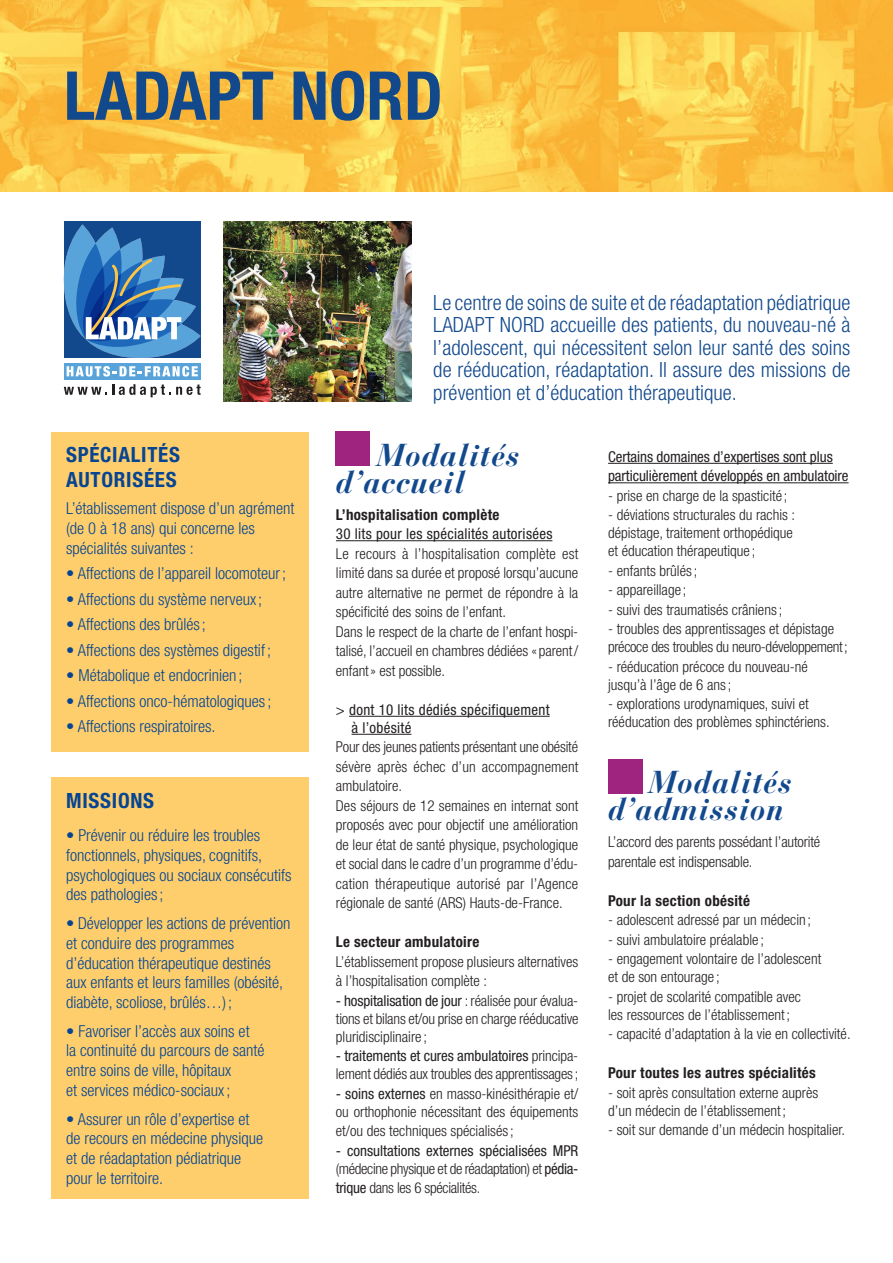
<style>
.page{position:relative;width:893px;height:1263px;background:#fff}
.page>*{position:absolute;margin:0;border:0;box-sizing:border-box;transform-origin:0 0}
.t1{font:700 condensed 67.5px "Helvetica Neue LT Std";color:#12498d}
.t2{font:italic 700 31.5px/27px "Bauer Bodoni Std";letter-spacing:.02em;color:#12498d}
.Chapeau{font:300 condensed 21px/22.5px "Helvetica Neue LT Std";letter-spacing:.005em;color:#12498d;text-align:justify}
.t3{font:700 condensed 21px/25.2px "Helvetica Neue LT Std";letter-spacing:.035em;color:#074592}
.t4{font:300 condensed 16.5px/19.8px "Helvetica Neue LT Std";color:#074592}
.t5{font:300 condensed 15px/19.5px "Helvetica Neue LT Std";color:#231f20;text-align:justify}
.t6{font:condensed 15px/18px "Helvetica Neue LT Std";color:#231f20}
.t7{font:300 condensed 15px/18px "Helvetica Neue LT Std";letter-spacing:-.02em;color:#231f20}
.t8{font:700 condensed 15px "Helvetica Neue LT Std";letter-spacing:.02em;color:#231f20}
.t9{font:condensed 15px "Helvetica Neue LT Std";letter-spacing:.02em;color:#231f20}
.s1{font-weight:400}
.s2{font-weight:300}
</style>
<div class="page">
<hr style="left:336px;top:540px;width:216px;height:1px;background:#231f20">
<hr style="left:349px;top:716px;width:201px;height:1px;background:#231f20">
<hr style="left:352px;top:734px;width:59px;height:1px;background:#231f20">
<div style="left:336px;top:432px;width:34px;height:34px;background:#9f2480"></div>
<hr style="left:608px;top:463px;width:225px;height:1px;background:#231f20">
<hr style="left:608px;top:482px;width:241px;height:1px;background:#231f20">
<div style="left:608px;top:759px;width:34px;height:34px;background:#9f2480"></div>
<img style="left:223px;top:221px;width:189px;height:181px">
<img style="left:0;top:0;width:893px;height:191px">
<div style="left:64px;top:221px;width:137px;height:137px;background:#12498d"></div>
<svg style="left:64px;top:384px;width:137px;height:13px"></svg>
<div style="left:64px;top:363px;width:137px;height:17px;background:#58a4da"></div>
<svg style="left:64px;top:224px;width:137px;height:153px"></svg>
<div style="left:51px;top:432px;width:258px;height:319px;background:#fece6c"></div>
<div style="left:51px;top:777px;width:258px;height:422px;background:#fece6c"></div>
<p class="t1" style="left:64px;top:55px;width:380px">LADAPT NORD</p>
<p class="t3" style="left:66px;top:441px;width:115px">SPÉCIALITÉS<br>AUTORISÉES</p>
<p class="t4" style="left:66px;top:498px;width:230px">L’établissement dispose d’un agrément (de 0 à 18 ans) qui concerne les spécialités suivantes :</p>
<p class="t4" style="left:66px;top:563px;width:222px">• Affections de l’appareil locomoteur;</p>
<p class="t4" style="left:66px;top:589px;width:197px">• Affections du système nerveux;</p>
<p class="t4" style="left:66px;top:614px;width:141px">• Affections des brûlés;</p>
<p class="t4" style="left:66px;top:640px;width:206px">• Affections des systèmes digestif ;</p>
<p class="t4" style="left:66px;top:665px;width:178px">• Métabolique et endocrinien ;</p>
<p class="t4" style="left:66px;top:691px;width:207px">• Affections onco-hématologiques;</p>
<p class="t4" style="left:66px;top:716px;width:151px">• Affections respiratoires.</p>
<p class="t3" style="left:66px;top:788px;width:89px">MISSIONS</p>
<p class="t4" style="left:66px;top:825px;width:196px">• Prévenir ou réduire les troubles</p>
<p class="t4" style="left:66px;top:845px;width:227px">fonctionnels, physiques, cognitifs, psychologiques ou sociaux consécutifs des pathologies;</p>
<p class="t4" style="left:66px;top:913px;width:226px">• Développer les actions de prévention et conduire des programmes d’éducation thérapeutique destinés aux enfants et leurs familles (obésité, diabète, scoliose, brûlés…) ;</p>
<p class="t4" style="left:66px;top:1021px;width:185px">• Favoriser l’accès aux soins et</p>
<p class="t4" style="left:66px;top:1040px;width:200px">la continuité du parcours de santé entre soins de ville, hôpitaux</p>
<p class="t4" style="left:66px;top:1080px;width:166px">et services médico-sociaux;</p>
<p class="t4" style="left:66px;top:1109px;width:185px">• Assurer un rôle d’expertise et</p>
<p class="t4" style="left:66px;top:1128px;width:198px">de recours en médecine physique</p>
<p class="t4" style="left:66px;top:1148px;width:176px">et de réadaptation pédiatrique</p>
<p class="t4" style="left:66px;top:1168px;width:99px">pour le territoire.</p>
<p class="Chapeau" style="left:433px;top:291px;width:419px">Le centre de soins de suite et de réadaptation pédiatrique LADAPT NORD accueille des patients, du nouveau-né à l’adolescent, qui nécessitent selon leur santé des soins de rééducation, réadaptation. Il assure des missions de prévention et d’éducation thérapeutique.</p>
<p class="t2" style="left:336px;top:442px;width:186px;text-indent:41px">Modalités d’accueil</p>
<p class="t8" style="left:336px;top:505px;width:165px">L’hospitalisation complète</p>
<p class="t9" style="left:336px;top:525px;width:218px">30 lits pour les spécialités autorisées</p>
<p class="t5" style="left:336px;top:544px;width:244px">Le recours à l’hospitalisation complète est limité dans sa durée et proposé lorsqu’aucune autre alternative ne permet de répondre à la spécificité des soins de l’enfant.</p>
<p class="t5" style="left:336px;top:622px;width:244px">Dans le respect de la charte de l’enfant hospi&shy;talisé, l’accueil en chambres dédiées « parent/ enfant» est possible.</p>
<p class="t9" style="left:336px;top:701px;width:215px">&gt; dont 10 lits dédiés spécifiquement</p>
<p class="t9" style="left:352px;top:719px;width:61px">à l’obésité</p>
<p class="t5" style="left:336px;top:737px;width:244px">Pour des jeunes patients présentant une obésité sévère après échec d’un accompagnement ambulatoire.</p>
<p class="t5" style="left:336px;top:796px;width:244px">Des séjours de 12 semaines en internat sont proposés avec pour objectif une amélioration de leur état de santé physique, psychologique et social dans le cadre d’un programme d’édu&shy;cation thérapeutique autorisé par l’Agence régionale de santé (ARS) Hauts-de-France.</p>
<p class="t8" style="left:336px;top:933px;width:145px">Le secteur ambulatoire</p>
<p class="t5" style="left:336px;top:952px;width:244px">L’établissement propose plusieurs alternatives à l’hospitalisation complète :</p>
<p class="t5" style="left:336px;top:991px;width:244px;line-height:18px"><span class="s1">- hospitalisation de jour</span> : réalisée pour évalua&shy;tions et bilans et/ou prise en charge rééducative pluridisciplinaire ;</p>
<p class="t5" style="left:336px;top:1047px;width:244px;line-height:18px"><span class="s1">- traitements et cures ambulatoires</span> principa&shy;lement dédiés aux troubles des apprentissages;</p>
<p class="t5" style="left:336px;top:1084px;width:244px;line-height:18px"><span class="s1">- soins externes</span> en masso-kinésithérapie et/ ou orthophonie nécessitant des équipements</p>
<p class="t5" style="left:336px;top:1121px;width:179px">et/ou des techniques spécialisés;</p>
<p class="t6" style="left:336px;top:1141px;width:244px">- consultations externes spécialisées MPR <span class="s2">(médecine physique et de réadaptation) et</span> pédia-</p>
<p class="t7" style="left:336px;top:1179px;width:146px"><span class="s1">trique</span> dans les 6 spécialités.</p>
<p class="t6" style="left:608px;top:447px;width:242px;line-height:19.5px">Certains domaines d’expertises sont plus particulièrement développés en ambulatoire</p>
<p class="t5" style="left:608px;top:486px;width:181px">- prise en charge de la spasticité ;</p>
<p class="t5" style="left:608px;top:505px;width:189px">- déviations structurales du rachis :</p>
<p class="t5" style="left:608px;top:523px;width:186px">dépistage, traitement orthopédique</p>
<p class="t5" style="left:608px;top:541px;width:149px">et éducation thérapeutique ;</p>
<p class="t5" style="left:608px;top:561px;width:91px">- enfants brûlés;</p>
<p class="t5" style="left:608px;top:580px;width:80px">- appareillage ;</p>
<p class="t5" style="left:608px;top:600px;width:176px">- suivi des traumatisés crâniens;</p>
<p class="t7" style="left:608px;top:620px;width:241px">- troubles des apprentissages et dépistage précoce des troubles du neuro-développement;</p>
<p class="t5" style="left:608px;top:657px;width:201px;line-height:18px">- rééducation précoce du nouveau-né jusqu’à l’âge de 6 ans;</p>
<p class="t5" style="left:608px;top:695px;width:223px;line-height:18px">- explorations urodynamiques, suivi et rééducation des problèmes sphinctériens.</p>
<p class="t2" style="left:649px;top:769px;width:145px">Modalités</p>
<p class="t2" style="left:608px;top:796px;width:178px">d’admission</p>
<p class="t5" style="left:608px;top:832px;width:214px">L’accord des parents possédant l’autorité</p>
<p class="t5" style="left:608px;top:852px;width:146px">parentale est indispensable.</p>
<p class="t8" style="left:608px;top:891px;width:143px">Pour la section obésité</p>
<p class="t5" style="left:608px;top:910px;width:205px">- adolescent adressé par un médecin ;</p>
<p class="t5" style="left:608px;top:930px;width:157px">- suivi ambulatoire préalable ;</p>
<p class="t5" style="left:608px;top:949px;width:215px">- engagement volontaire de l’adolescent</p>
<p class="t5" style="left:608px;top:967px;width:113px">et de son entourage ;</p>
<p class="t5" style="left:608px;top:987px;width:194px">- projet de scolarité compatible avec</p>
<p class="t5" style="left:608px;top:1005px;width:184px">les ressources de l’établissement ;</p>
<p class="t5" style="left:608px;top:1024px;width:244px">- capacité d’adaptation à la vie en collectivité.</p>
<p class="t8" style="left:608px;top:1064px;width:209px">Pour toutes les autres spécialités</p>
<p class="t5" style="left:608px;top:1083px;width:212px">- soit après consultation externe auprès</p>
<p class="t5" style="left:608px;top:1101px;width:180px">d’un médecin de l’établissement ;</p>
<p class="t5" style="left:608px;top:1120px;width:239px">- soit sur demande d’un médecin hospitalier.</p>
</div>
